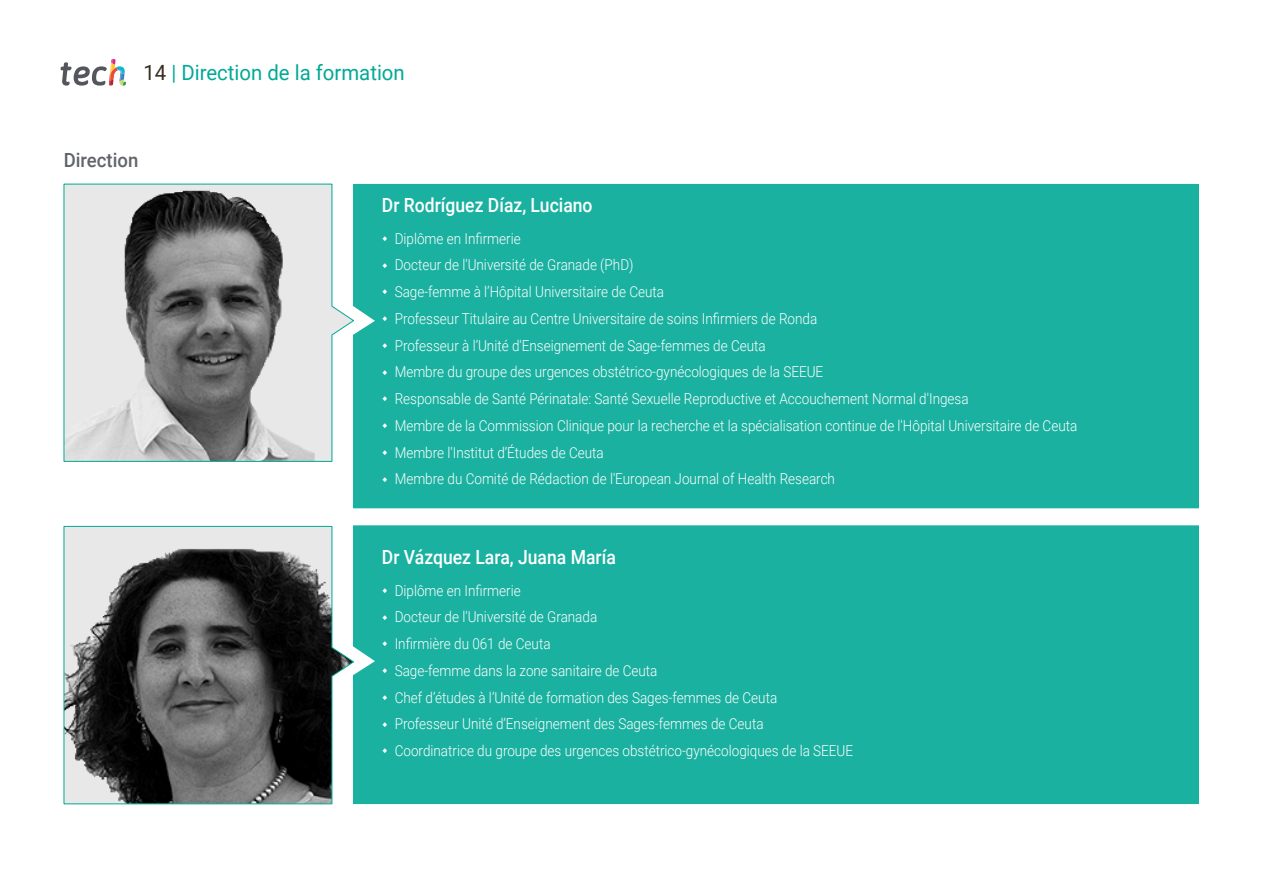
<style>
.page{position:relative;width:1263px;height:893px;background:#fff}
.page>*{position:absolute;margin:0;border:0;box-sizing:border-box;transform-origin:0 0}
.t1{font:21px "Roboto";color:#00a996}
.t2{font:500 19.5px "Roboto";color:#fff;scale:.9 1}
.t3{font:500 19.5px "Roboto";color:#61646a;scale:.95 1}
.t4{font:300 15px/26.7px "Roboto";color:#fff;scale:.9 1}
.s1{color:#312e20}
</style>
<div class="page">
<div style="left:353px;top:184px;width:846px;height:324px;background:#1ab1a0"></div>
<div style="left:353px;top:525px;width:846px;height:279px;background:#1ab1a0"></div>
<svg style="left:64px;top:184px;width:290px;height:278px"></svg>
<svg style="left:64px;top:526px;width:290px;height:278px"></svg>
<svg style="left:61px;top:59px;width:65px;height:27px"></svg>
<svg style="left:383px;top:236px;width:4px;height:5px"></svg>
<svg style="left:383px;top:263px;width:4px;height:5px"></svg>
<svg style="left:383px;top:289px;width:4px;height:5px"></svg>
<svg style="left:383px;top:316px;width:4px;height:5px"></svg>
<svg style="left:383px;top:343px;width:4px;height:5px"></svg>
<svg style="left:383px;top:370px;width:4px;height:5px"></svg>
<svg style="left:383px;top:396px;width:4px;height:5px"></svg>
<svg style="left:383px;top:423px;width:4px;height:5px"></svg>
<svg style="left:383px;top:450px;width:4px;height:5px"></svg>
<svg style="left:383px;top:477px;width:4px;height:5px"></svg>
<svg style="left:383px;top:588px;width:4px;height:5px"></svg>
<svg style="left:383px;top:615px;width:4px;height:5px"></svg>
<svg style="left:383px;top:641px;width:4px;height:5px"></svg>
<svg style="left:383px;top:668px;width:4px;height:5px"></svg>
<svg style="left:383px;top:695px;width:4px;height:5px"></svg>
<svg style="left:383px;top:722px;width:4px;height:5px"></svg>
<svg style="left:383px;top:748px;width:4px;height:5px"></svg>
<h1 class="t1" style="left:144px;top:57px;width:263px"><span class="s1">14</span> | Direction de la formation</h1>
<h2 class="t3" style="left:64px;top:146px;width:80px">Direction</h2>
<h2 class="t2" style="left:382px;top:191px;width:236px">Dr Rodríguez Díaz, Luciano</h2>
<p class="t4" style="left:395px;top:224px;width:760px">Diplôme en Infirmerie<br>Docteur de l'Université de Granade (PhD)<br>Sage-femme à l’Hôpital Universitaire de Ceuta<br>Professeur Titulaire au Centre Universitaire de soins Infirmiers de Ronda<br>Professeur à l’Unité d'Enseignement de Sage-femmes de Ceuta<br>Membre du groupe des urgences obstétrico-gynécologiques de la SEEUE<br>Responsable de Santé Périnatale: Santé Sexuelle Reproductive et Accouchement Normal d'Ingesa<br>Membre de la Commission Clinique pour la recherche et la spécialisation continue de l'Hôpital Universitaire de Ceuta Membre l'Institut d’Études de Ceuta<br>Membre du Comité de Rédaction de l'European Journal of Health Research</p>
<h2 class="t2" style="left:382px;top:543px;width:261px">Dr Vázquez Lara, Juana María</h2>
<p class="t4" style="left:395px;top:576px;width:511px">Diplôme en Infirmerie<br>Docteur de l'Université de Granada<br>Infirmière du 061 de Ceuta<br>Sage-femme dans la zone sanitaire de Ceuta<br>Chef d’études à l’Unité de formation des Sages-femmes de Ceuta<br>Professeur Unité d’Enseignement des Sages-femmes de Ceuta<br>Coordinatrice du groupe des urgences obstétrico-gynécologiques de la SEEUE</p>
</div>
